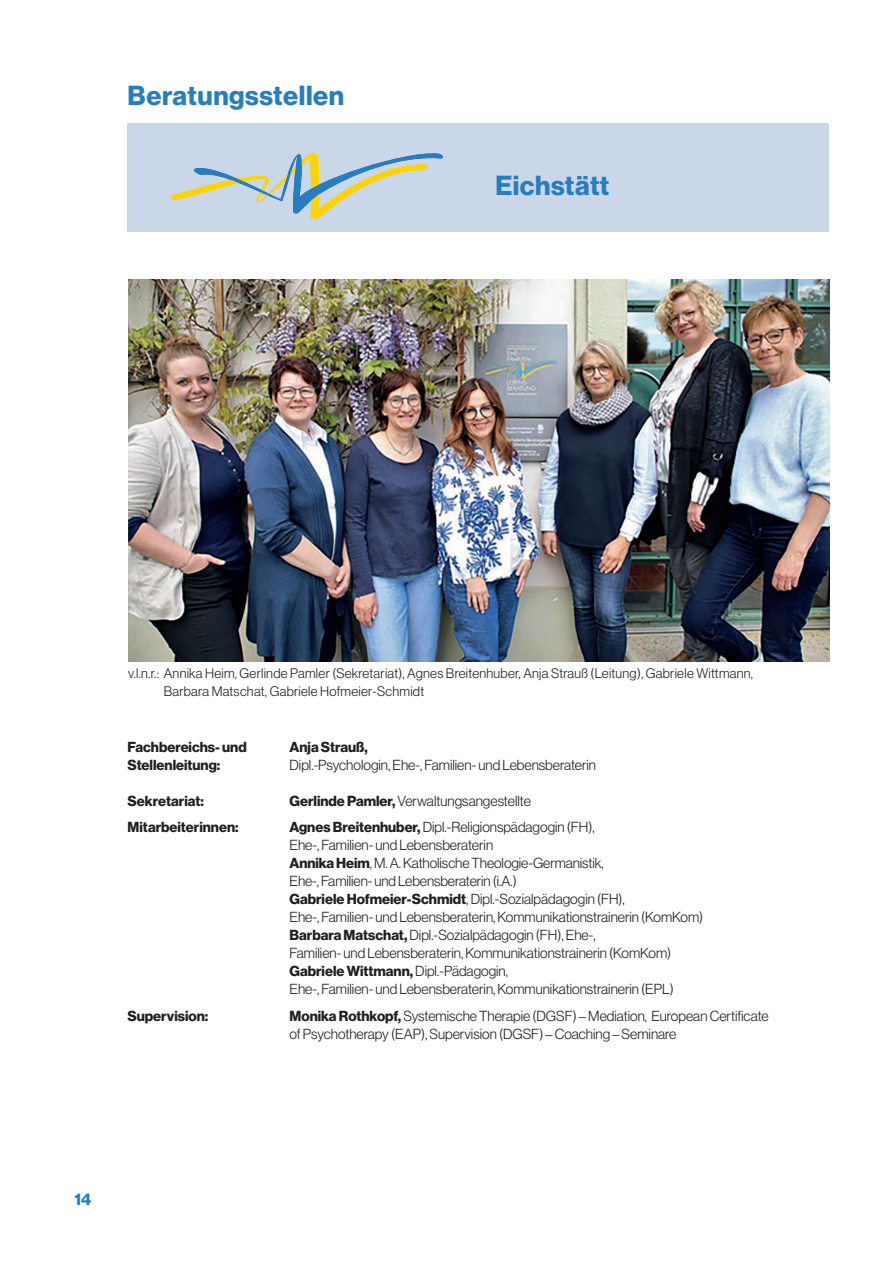
<style>
.page{position:relative;width:893px;height:1263px;background:#fff}
.page>*{position:absolute;margin:0;border:0;box-sizing:border-box;transform-origin:0 0}
.t1{font:27px "N Haas Grotesk DS Pro 75 Bd";letter-spacing:.02em;color:#277dc1}
.t2{font:16.5px "N Haas Grotesk DS Pro 75 Bd";color:#277dc1}
.t3{font:14.25px/18px "N Haas Grotesk DS Pro 45 Lt";color:#231f20}
.t4{font:14.25px "N Haas Grotesk DS Pro 75 Bd";color:#231f20}
.t5{font:13.5px/18px "N Haas Grotesk DS Pro 45 Lt";letter-spacing:.02em;color:#231f20}
.s1{font-family:"N Haas Grotesk DS Pro 75 Bd"}
.s2{font-family:"N Haas Grotesk DS Pro 45 Lt"}
</style>
<div class="page">
<div style="left:128px;top:123px;width:701px;height:108px;background:#cad7e8"></div>
<svg style="left:171px;top:153px;width:272px;height:66px"></svg>
<img style="left:128px;top:279px;width:702px;height:382px">
<h1 class="t1" style="left:128px;top:80px;width:218px">Beratungsstellen</h1>
<h1 class="t1" style="left:495px;top:170px;width:115px">Eichstätt</h1>
<p class="t5" style="left:164px;top:664px;width:591px;text-indent:-36px">v.l.n.r.: Annika Heim, Gerlinde Pamler (Sekretariat), Agnes Breitenhuber, Anja Strauß (Leitung), Gabriele Wittmann,<br>Barbara Matschat, Gabriele Hofmeier-Schmidt</p>
<p class="t4" style="left:128px;top:738px;width:121px">Fachbereichs- und</p>
<p class="t4" style="left:290px;top:738px;width:80px">Anja Strauß,</p>
<p class="t4" style="left:128px;top:756px;width:94px">Stellenleitung:</p>
<p class="t3" style="left:290px;top:756px;width:308px">Dipl.-Psychologin, Ehe-, Familien- und Lebensberaterin</p>
<p class="t4" style="left:128px;top:792px;width:78px">Sekretariat:</p>
<p class="t3" style="left:290px;top:792px;width:243px"><span class="s1">Gerlinde Pamler,</span> Verwaltungsangestellte</p>
<p class="t4" style="left:128px;top:819px;width:112px">Mitarbeiterinnen:</p>
<p class="t3" style="left:290px;top:818px;width:415px"><span class="s1">Agnes Breitenhuber,</span> Dipl.-Religionspädagogin (FH),<br>Ehe-, Familien- und Lebensberaterin<br><span class="s1">Annika Heim</span>, M. A. Katholische Theologie-Germanistik,<br>Ehe-, Familien- und Lebensberaterin (i.A.)<br><span class="s1">Gabriele Hofmeier-Schmidt</span>, Dipl.-Sozialpädagogin (FH),<br>Ehe-, Familien- und Lebensberaterin, Kommunikationstrainerin (KomKom)<br><span class="s1">Barbara Matschat,</span> Dipl.-Sozialpädagogin (FH), Ehe-,<br>Familien- und Lebensberaterin, Kommunikationstrainerin (KomKom)</p>
<p class="t4" style="left:290px;top:963px;width:220px">Gabriele Wittmann, <span class="s2">Dipl.-Pädagogin,</span></p>
<p class="t3" style="left:290px;top:980px;width:386px">Ehe-, Familien- und Lebensberaterin, Kommunikationstrainerin (EPL)</p>
<p class="t4" style="left:128px;top:1007px;width:82px">Supervision:</p>
<p class="t3" style="left:290px;top:1007px;width:481px"><span class="s1">Monika Rothkopf,</span> Systemische Therapie (DGSF) – Mediation, European Certificate of Psychotherapy (EAP), Supervision (DGSF) – Coaching – Seminare</p>
<p class="t2" style="left:74px;top:1190px;width:18px">14</p>
</div>
